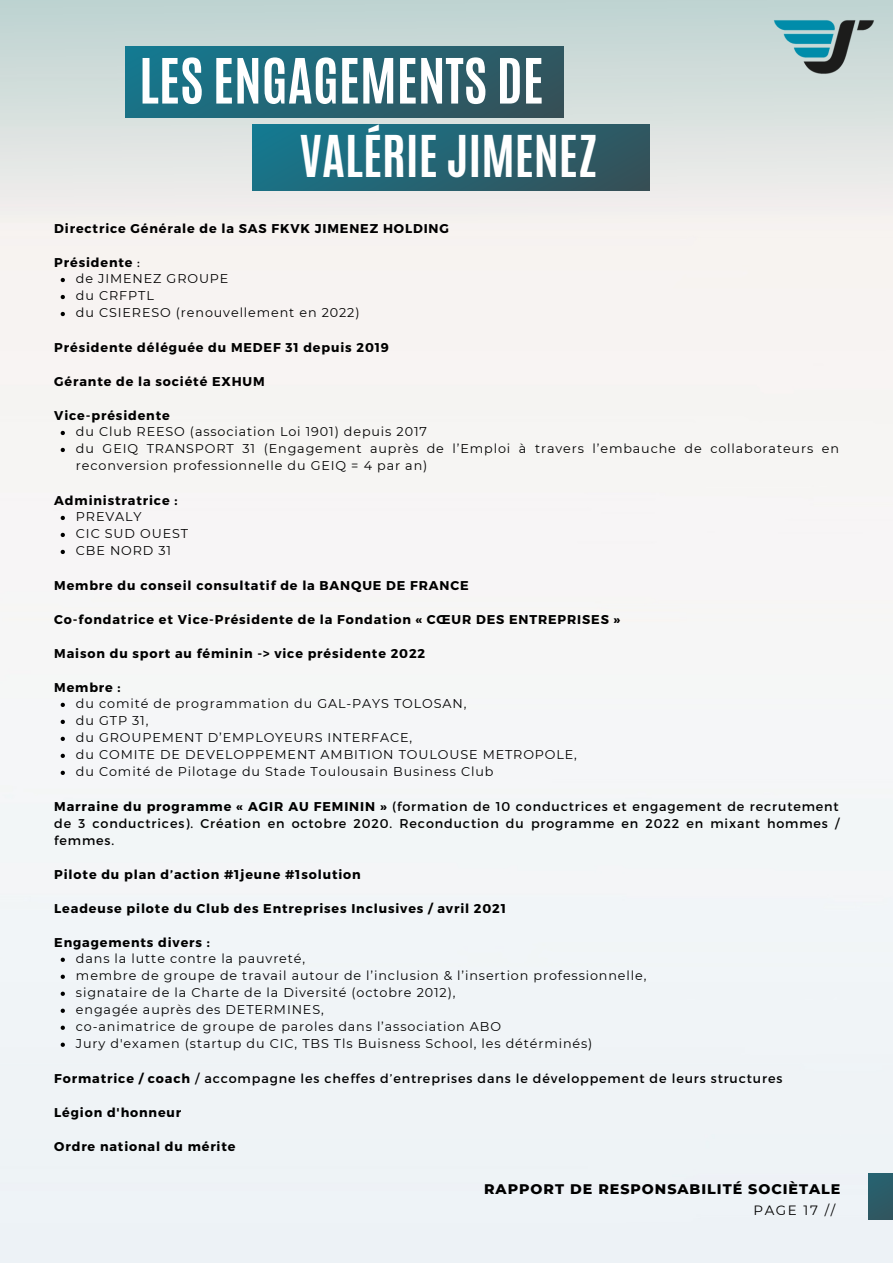
<style>
.page{position:relative;width:893px;height:1264px;background:#fff}
.page>*{position:absolute;margin:0;border:0;box-sizing:border-box;transform-origin:0 0}
.t1{font:700 52.95px "Antonio";color:#fff}
.t2{font:700 48.15px "Antonio";color:#fff}
.t3{font:800 14.25px "Montserrat";letter-spacing:.07em;color:#000}
.t4{font:13.5px "Montserrat";letter-spacing:.12em;color:#000}
.t5{font:12.75px/17px "Montserrat";letter-spacing:.07em;color:#000}
.t6{font:700 12.75px "Montserrat";letter-spacing:.07em;color:#000}
.s1{font-weight:400}
.s2{font-weight:700}
</style>
<div class="page">
<div style="left:0;top:223px;width:892px;height:1039px;background:#f5f5f6"></div>
<div style="left:0;top:0;width:892px;height:223px;background:linear-gradient(to bottom,#bbd1cf,#f2eeec)"></div>
<svg style="left:61px;top:278px;width:4px;height:4px"></svg>
<svg style="left:61px;top:295px;width:4px;height:4px"></svg>
<svg style="left:61px;top:312px;width:4px;height:4px"></svg>
<svg style="left:61px;top:431px;width:4px;height:4px"></svg>
<svg style="left:61px;top:448px;width:4px;height:4px"></svg>
<svg style="left:61px;top:516px;width:4px;height:4px"></svg>
<svg style="left:61px;top:533px;width:4px;height:4px"></svg>
<svg style="left:61px;top:550px;width:4px;height:4px"></svg>
<svg style="left:61px;top:702px;width:4px;height:5px"></svg>
<svg style="left:61px;top:719px;width:4px;height:5px"></svg>
<svg style="left:61px;top:736px;width:4px;height:5px"></svg>
<svg style="left:61px;top:753px;width:4px;height:5px"></svg>
<svg style="left:61px;top:770px;width:4px;height:5px"></svg>
<svg style="left:61px;top:957px;width:4px;height:4px"></svg>
<svg style="left:61px;top:974px;width:4px;height:4px"></svg>
<svg style="left:61px;top:991px;width:4px;height:4px"></svg>
<svg style="left:61px;top:1008px;width:4px;height:4px"></svg>
<svg style="left:61px;top:1025px;width:4px;height:4px"></svg>
<svg style="left:61px;top:1042px;width:4px;height:4px"></svg>
<img style="left:767px;top:0;width:113px;height:104px">
<div style="left:126px;top:47px;width:437px;height:70px;background:linear-gradient(to right,#17768c,#33535b)"></div>
<div style="left:252px;top:125px;width:397px;height:65px;background:linear-gradient(to right,#16768c,#33535b)"></div>
<div style="left:868px;top:1173px;width:24px;height:46px;background:#2b5c68"></div>
<h1 class="t1" style="left:139px;top:43px;width:406px">LES ENGAGEMENTS DE</h1>
<h2 class="t2" style="left:299px;top:121px;width:299px">VALÉRIE JIMENEZ</h2>
<p class="t6" style="left:54px;top:220px;width:396px">Directrice Générale de la SAS FKVK JIMENEZ HOLDING</p>
<p class="t6" style="left:54px;top:254px;width:87px">Présidente <span class="s1">:</span></p>
<p class="t5" style="left:76px;top:270px;width:285px">de JIMENEZ GROUPE<br>du CRFPTL<br>du CSIERESO (renouvellement en 2022)</p>
<p class="t6" style="left:54px;top:339px;width:336px">Présidente déléguée du MEDEF 31 depuis 2019</p>
<p class="t6" style="left:54px;top:373px;width:212px">Gérante de la société EXHUM</p>
<p class="t6" style="left:54px;top:407px;width:117px">Vice-présidente</p>
<p class="t5" style="left:76px;top:423px;width:764px">du Club REESO (association Loi 1901) depuis 2017<br>du GEIQ TRANSPORT 31 (Engagement auprès de l’Emploi à travers l’embauche de collaborateurs en reconversion professionnelle du GEIQ = 4 par an)</p>
<p class="t5" style="left:76px;top:508px;width:114px">PREVALY<br>CIC SUD OUEST<br>CBE NORD 31</p>
<p class="t6" style="left:54px;top:492px;width:125px">Administratrice :</p>
<p class="t6" style="left:54px;top:577px;width:416px">Membre du conseil consultatif de la BANQUE DE FRANCE</p>
<p class="t6" style="left:54px;top:611px;width:567px">Co-fondatrice et Vice-Présidente de la Fondation « CŒUR DES ENTREPRISES »</p>
<p class="t6" style="left:54px;top:645px;width:372px">Maison du sport au féminin -&gt; vice présidente 2022</p>
<p class="t6" style="left:54px;top:679px;width:68px">Membre :</p>
<p class="t5" style="left:76px;top:695px;width:502px">du comité de programmation du GAL-PAYS TOLOSAN,<br>du GTP 31,<br>du GROUPEMENT D’EMPLOYEURS INTERFACE,<br>du COMITE DE DEVELOPPEMENT AMBITION TOULOUSE METROPOLE, du Comité de Pilotage du Stade Toulousain Business Club</p>
<p class="t5" style="left:54px;top:797px;width:786px;text-align:justify"><span class="s2">Marraine du programme « AGIR AU FEMININ »</span> (formation de 10 conductrices et engagement de recrutement de 3 conductrices). Création en octobre 2020. Reconduction du programme en 2022 en mixant hommes / femmes.</p>
<p class="t6" style="left:54px;top:866px;width:308px">Pilote du plan d’action #1jeune #1solution</p>
<p class="t6" style="left:54px;top:900px;width:453px">Leadeuse pilote du Club des Entreprises Inclusives / avril 2021</p>
<p class="t6" style="left:54px;top:934px;width:157px">Engagements divers :</p>
<p class="t5" style="left:76px;top:949px;width:572px">dans la lutte contre la pauvreté,<br>membre de groupe de travail autour de l’inclusion &amp; l’insertion professionnelle, signataire de la Charte de la Diversité (octobre 2012),<br>engagée auprès des DETERMINES,<br>co-animatrice de groupe de paroles dans l’association ABO<br>Jury d'examen (startup du CIC, TBS Tls Buisness School, les détérminés)</p>
<p class="t5" style="left:54px;top:1069px;width:729px"><span class="s2">Formatrice / coach</span> / accompagne les cheffes d’entreprises dans le développement de leurs structures</p>
<p class="t6" style="left:54px;top:1104px;width:129px">Légion d'honneur</p>
<p class="t6" style="left:54px;top:1138px;width:183px">Ordre national du mérite</p>
<p class="t3" style="left:484px;top:1179px;width:358px">RAPPORT DE RESPONSABILITÉ SOCIÈTALE</p>
<p class="t4" style="left:753px;top:1202px;width:83px">PAGE 17 //</p>
</div>
